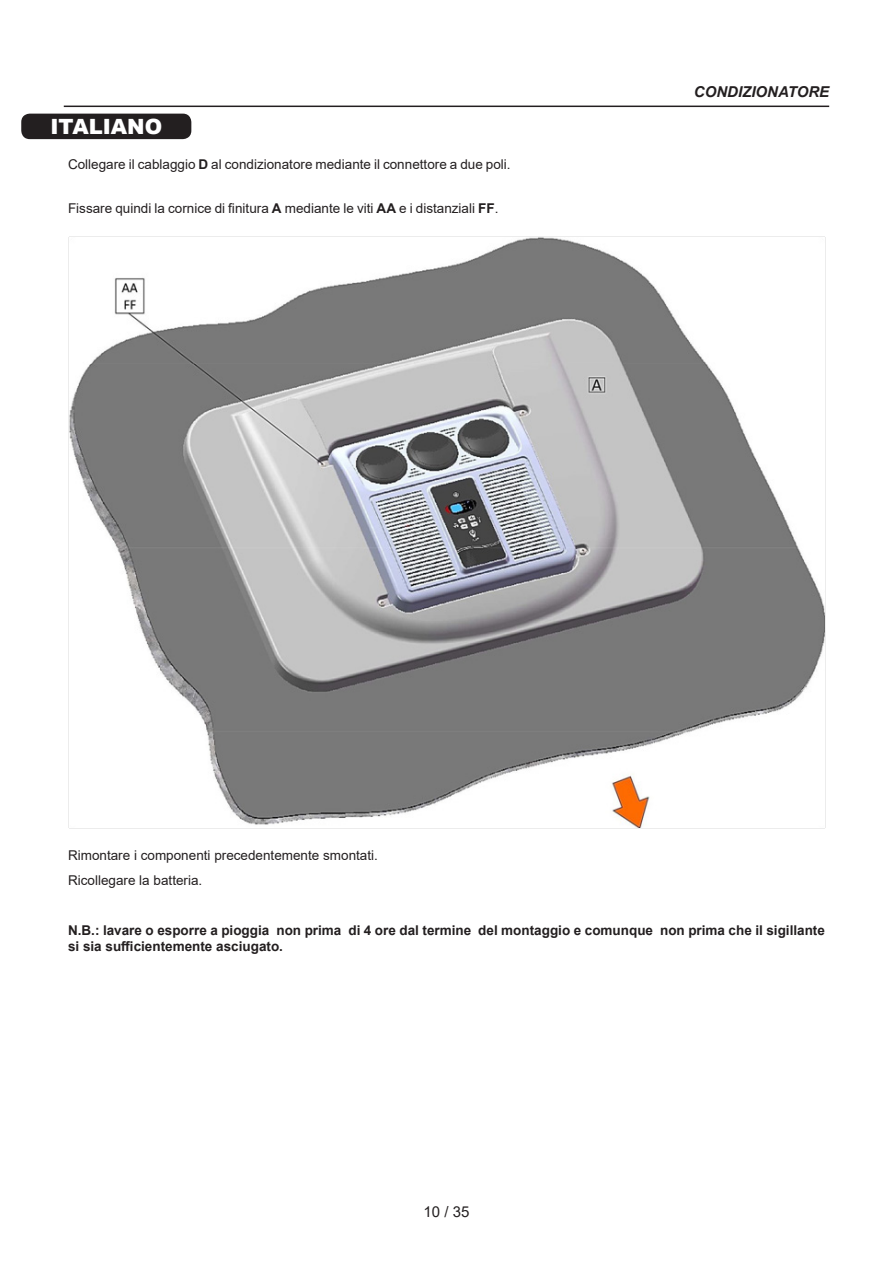
<style>
.page{position:relative;width:893px;height:1263px;background:#fff}
.page>*{position:absolute;margin:0;border:0;box-sizing:border-box;transform-origin:0 0}
.t1{font:900 21px "Arial";color:#fff}
.t2{font:italic 700 15px "Arial";color:#231f20}
.t3{font:15px "Arial";color:#231f20}
.t4{font:13.5px "Arial";color:#231f20}
.t5{font:700 13.5px/16.2px "Arial";color:#231f20}
.s1{font-weight:700}
</style>
<div class="page">
<hr style="left:64px;top:106px;width:765px;height:1px;background:#231f20">
<div style="left:21px;top:114px;width:170px;height:25px;background:#231f20;border-radius:9px"></div>
<img style="left:69px;top:237px;width:756px;height:591px">
<h1 class="t1" style="left:50px;top:111px;width:113px">ITALIANO</h1>
<p class="t4" style="left:68px;top:155px;width:444px">Collegare il cablaggio <span class="s1">D</span> al condizionatore mediante il connettore a due poli.</p>
<p class="t4" style="left:68px;top:199px;width:432px">Fissare quindi la cornice di finitura <span class="s1">A</span> mediante le viti <span class="s1">AA</span> e i distanziali <span class="s1">FF</span>.</p>
<p class="t2" style="left:694px;top:82px;width:137px">CONDIZIONATORE</p>
<p class="t4" style="left:68px;top:846px;width:311px">Rimontare i componenti precedentemente smontati.</p>
<p class="t4" style="left:68px;top:871px;width:136px">Ricollegare la batteria.</p>
<p class="t5" style="left:68px;top:922px;width:758px">N.B.: lavare o esporre a pioggia non prima di 4 ore dal termine del montaggio e comunque non prima che il sigillante si sia sufficientemente asciugato.</p>
<p class="t3" style="left:424px;top:1201px;width:47px">10 / 35</p>
</div>
